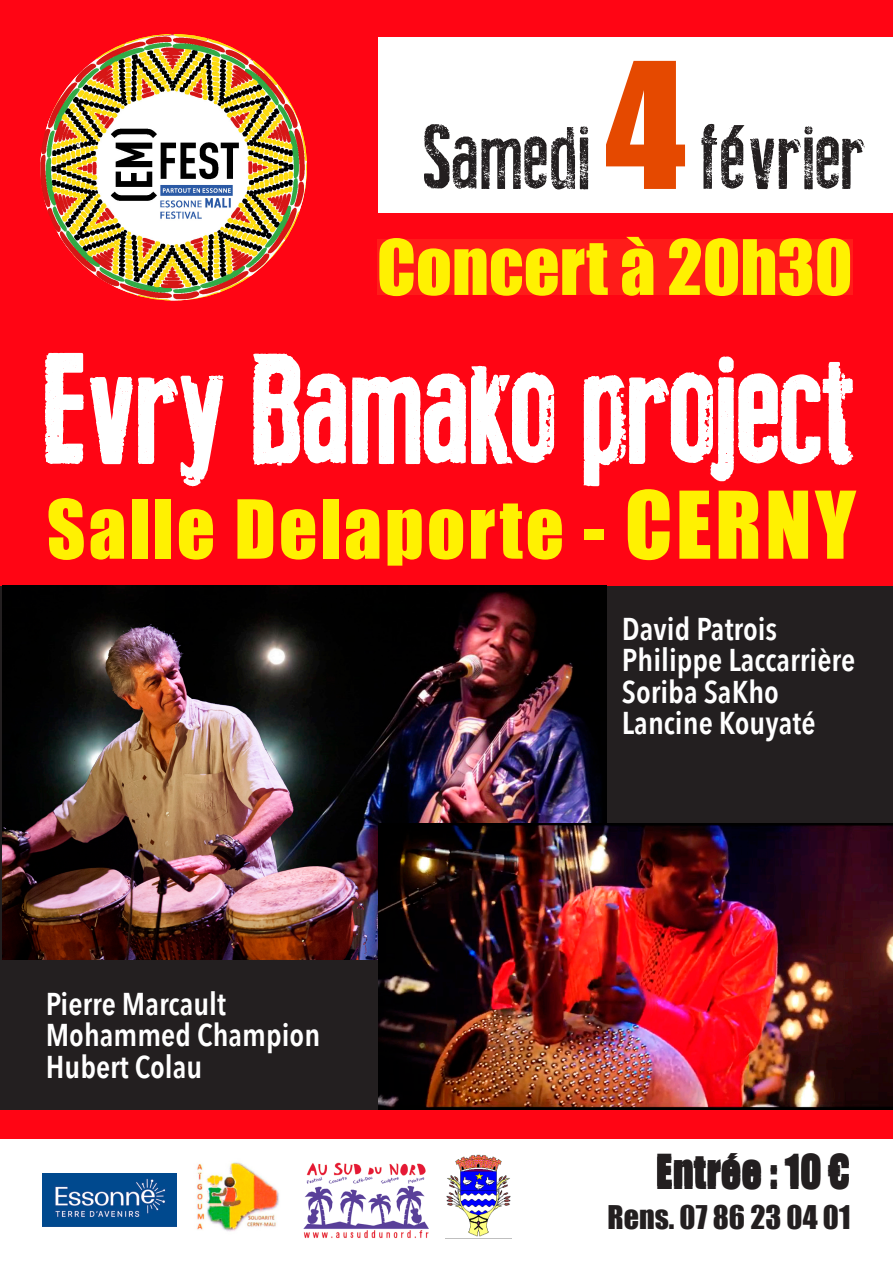
<style>
.page{position:relative;width:893px;height:1263px;background:#fff}
.page>*{position:absolute;margin:0;border:0;box-sizing:border-box;transform-origin:0 0}
.t1{font:151.5px "New Press Eroded";color:#fff}
.t2{font:90px "New Press Eroded";color:#231f20}
.t3{font:75.15px "Impact";letter-spacing:.04em;color:#fff101}
.t4{font:70.5px "Impact";color:#fff101}
.t5{font:40.5px "Impact";color:#231f20}
.t6{font:600 31.5px/31.5px "Avenir Next Condensed";color:#fff}
.t7{font:30px "Impact";color:#231f20}
.s1{font-family:"Impact";font-size:162px;color:#e54900}
.s2{font-size:86.1px}
</style>
<div class="page">
<div style="left:0;top:0;width:893px;height:1138px;background:#ff0514"></div>
<div style="left:377px;top:239px;width:476px;height:56px;background:#ff1c19"></div>
<img style="left:303px;top:1162px;width:126px;height:77px">
<img style="left:197px;top:1162px;width:83px;height:70px">
<div style="left:378px;top:37px;width:515px;height:176px;background:#fff"></div>
<svg style="left:45px;top:352px;width:179px;height:135px"></svg>
<svg style="left:253px;top:353px;width:302px;height:113px"></svg>
<svg style="left:583px;top:356px;width:271px;height:131px"></svg>
<img style="left:40px;top:34px;width:267px;height:266px;border-radius:133px">
<div style="left:0;top:586px;width:893px;height:523px;background:#231f20"></div>
<img style="left:3px;top:586px;width:603px;height:373px">
<img style="left:378px;top:824px;width:515px;height:285px">
<img style="left:42px;top:1173px;width:134px;height:53px">
<img style="left:446px;top:1154px;width:66px;height:85px">
<h2 class="t2" style="left:423px;top:111px;width:444px">Samedi <span class="s1">4</span> février</h2>
<h3 class="t4" style="left:377px;top:213px;width:477px">Concert à 20h30</h3>
<h1 class="t1" style="left:42px;top:331px;width:813px">Evry Bamako project</h1>
<h3 class="t3" style="left:47px;top:471px;width:811px">Salle Delaporte - <span class="s2">CERNY</span></h3>
<p class="t6" style="left:46px;top:987px;width:276px">Pierre Marcault<br>Mohammed Champion<br>Hubert Colau</p>
<p class="t6" style="left:622px;top:612px;width:235px">David Patrois<br>Philippe Laccarrière<br>Soriba SaKho<br>Lancine Kouyaté</p>
<p class="t5" style="left:656px;top:1141px;width:196px">Entrée : 10 €</p>
<p class="t7" style="left:607px;top:1194px;width:244px">Rens. 07 86 23 04 01</p>
</div>
